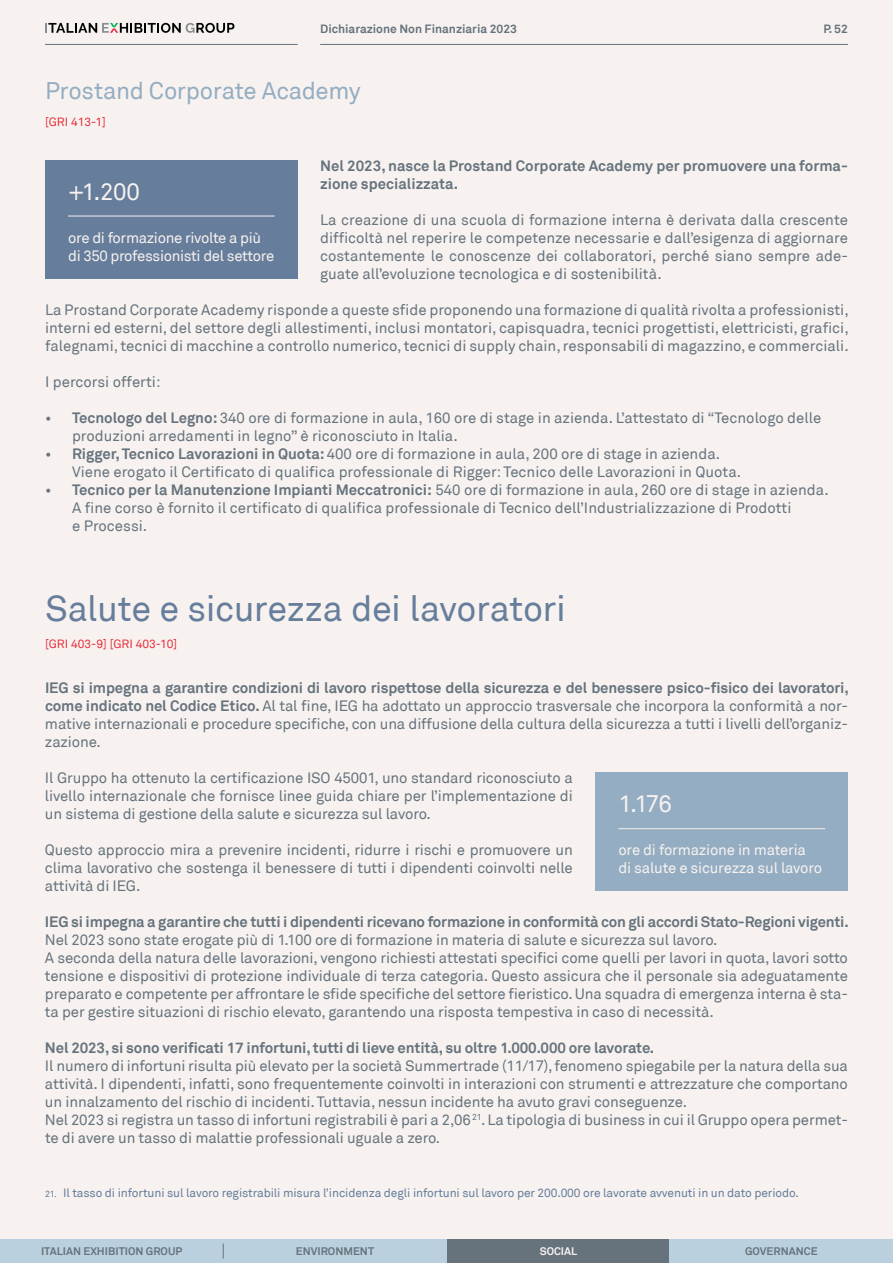
<style>
.page{position:relative;width:893px;height:1263px;background:#f7f2f0}
.page>*{position:absolute;margin:0;border:0;box-sizing:border-box;transform-origin:0 0}
.t1{font:36px "Akkurat";letter-spacing:-.015em;color:#667d9b}
.t2{font:24px "Akkurat";letter-spacing:-.02em;color:#94adc2}
.t3{font:24px "Akkurat";letter-spacing:-.035em;color:#f7f2f0}
.t4{font:15px/18px "Akkurat";letter-spacing:-.01em;color:#66737d;text-align:justify}
.t5{font:700 15px/18px "Akkurat";letter-spacing:-.01em;color:#66737d}
.t6{font:15px/18px "Akkurat";letter-spacing:-.025em;color:#f7f2f0}
.t7{font:12px "Akkurat";letter-spacing:-.01em;color:#667d9b}
.t8{font:700 12px "Akkurat";color:#66737d}
.t9{font:12px "Akkurat";color:#e7303b}
.t10{font:700 10.95px "Akkurat";color:#66737d}
.t11{font:700 10.95px "Akkurat";color:#f7f2f0}
.s1{font-weight:700}
.s2{font-size:9px}
</style>
<div class="page">
<div style="left:45px;top:161px;width:253px;height:118px;background:#667d9b"></div>
<div style="left:595px;top:773px;width:253px;height:118px;background:#94adc2"></div>
<hr style="left:68px;top:216px;width:207px;height:1px;background:#f7f2f0">
<hr style="left:618px;top:828px;width:207px;height:1px;background:#f7f2f0">
<hr style="left:45px;top:44px;width:253px;height:1px;background:#66737d">
<hr style="left:320px;top:44px;width:528px;height:1px;background:#66737d">
<div style="left:446px;top:1239px;width:224px;height:24px;background:#66737d"></div>
<div style="left:0;top:1239px;width:223px;height:24px;background:#bbd0de"></div>
<div style="left:223px;top:1239px;width:223px;height:24px;background:#bbd0de"></div>
<div style="left:670px;top:1239px;width:223px;height:24px;background:#bbd0de"></div>
<svg style="left:223px;top:1243px;width:1px;height:15px"></svg>
<svg style="left:45px;top:23px;width:189px;height:10px"></svg>
<p class="t8" style="left:320px;top:21px;width:198px">Dichiarazione Non Finanziaria 2023</p>
<p class="t8" style="left:823px;top:21px;width:26px">P. 52</p>
<h2 class="t2" style="left:45px;top:77px;width:317px">Prostand Corporate Academy</h2>
<p class="t9" style="left:45px;top:115px;width:62px">[GRI 413-1]</p>
<h2 class="t3" style="left:68px;top:178px;width:73px">+1.200</h2>
<p class="t6" style="left:68px;top:229px;width:208px">ore di formazione rivolte a più di 350 professionisti del settore</p>
<p class="t5" style="left:320px;top:157px;width:529px">Nel 2023, nasce la Prostand Corporate Academy per promuovere una forma&shy;zione specializzata.</p>
<p class="t4" style="left:320px;top:211px;width:529px">La creazione di una scuola di formazione interna è derivata dalla crescente difficoltà nel reperire le competenze necessarie e dall’esigenza di aggiornare costantemente le conoscenze dei collaboratori, perché siano sempre ade&shy;guate all’evoluzione tecnologica e di sostenibilità.</p>
<p class="t4" style="left:45px;top:301px;width:805px">La Prostand Corporate Academy risponde a queste sfide proponendo una formazione di qualità rivolta a professionisti, interni ed esterni, del settore degli allestimenti, inclusi montatori, capisquadra, tecnici progettisti, elettricisti, grafici, falegnami, tecnici di macchine a controllo numerico, tecnici di supply chain, responsabili di magazzino, e commerciali.</p>
<p class="t4" style="left:45px;top:373px;width:117px">I percorsi offerti:</p>
<p class="t4" style="left:72px;top:409px;width:751px;text-indent:-27px">• <span class="s1">Tecnologo del Legno:</span> 340 ore di formazione in aula, 160 ore di stage in azienda. L’attestato di “Tecnologo delle produzioni arredamenti in legno” è riconosciuto in Italia.</p>
<p class="t4" style="left:72px;top:445px;width:671px;text-indent:-27px">• <span class="s1">Rigger, Tecnico Lavorazioni in Quota:</span> 400 ore di formazione in aula, 200 ore di stage in azienda.<br>Viene erogato il Certificato di qualifica professionale di Rigger: Tecnico delle Lavorazioni in Quota.</p>
<p class="t4" style="left:72px;top:481px;width:758px;text-align:left;text-indent:-27px">• <span class="s1">Tecnico per la Manutenzione Impianti Meccatronici:</span> 540 ore di formazione in aula, 260 ore di stage in azienda.<br>A fine corso è fornito il certificato di qualifica professionale di Tecnico dell’Industrializzazione di Prodotti<br>e Processi.</p>
<h1 class="t1" style="left:45px;top:587px;width:523px">Salute e sicurezza dei lavoratori</h1>
<p class="t9" style="left:45px;top:637px;width:134px">[GRI 403-9] [GRI 403-10]</p>
<p class="t4" style="left:45px;top:679px;width:805px"><span class="s1">IEG si impegna a garantire condizioni di lavoro rispettose della sicurezza e del benessere psico-fisico dei lavoratori, come indicato nel Codice Etico.</span> Al tal fine, IEG ha adottato un approccio trasversale che incorpora la conformità a nor&shy;mative internazionali e procedure specifiche, con una diffusione della cultura della sicurezza a tutti i livelli dell’organiz&shy;zazione.</p>
<p class="t4" style="left:45px;top:769px;width:529px">Il Gruppo ha ottenuto la certificazione ISO 45001, uno standard riconosciuto a livello internazionale che fornisce linee guida chiare per l’implementazione di un sistema di gestione della salute e sicurezza sul lavoro.</p>
<p class="t4" style="left:45px;top:841px;width:529px">Questo approccio mira a prevenire incidenti, ridurre i rischi e promuovere un clima lavorativo che sostenga il benessere di tutti i dipendenti coinvolti nelle attività di IEG.</p>
<p class="t5" style="left:45px;top:913px;width:805px">IEG si impegna a garantire che tutti i dipendenti ricevano formazione in conformità con gli accordi Stato-Regioni vigenti.</p>
<p class="t4" style="left:45px;top:931px;width:804px;text-align:left">Nel 2023 sono state erogate più di 1.100 ore di formazione in materia di salute e sicurezza sul lavoro.<br>A seconda della natura delle lavorazioni, vengono richiesti attestati specifici come quelli per lavori in quota, lavori sotto tensione e dispositivi di protezione individuale di terza categoria. Questo assicura che il personale sia adeguatamente preparato e competente per affrontare le sfide specifiche del settore fieristico. Una squadra di emergenza interna è sta&shy;ta per gestire situazioni di rischio elevato, garantendo una risposta tempestiva in caso di necessità.</p>
<p class="t5" style="left:45px;top:1039px;width:611px">Nel 2023, si sono verificati 17 infortuni, tutti di lieve entità, su oltre 1.000.000 ore lavorate.</p>
<p class="t4" style="left:45px;top:1057px;width:804px;text-align:left">Il numero di infortuni risulta più elevato per la società Summertrade (11/17), fenomeno spiegabile per la natura della sua attività. I dipendenti, infatti, sono frequentemente coinvolti in interazioni con strumenti e attrezzature che comportano un innalzamento del rischio di incidenti. Tuttavia, nessun incidente ha avuto gravi conseguenze.<br>Nel 2023 si registra un tasso di infortuni registrabili è pari a 2,06<sup>21</sup>. La tipologia di business in cui il Gruppo opera permet&shy;te di avere un tasso di malattie professionali uguale a zero.</p>
<h2 class="t3" style="left:618px;top:790px;width:55px">1.176</h2>
<p class="t6" style="left:618px;top:841px;width:205px">ore di formazione in materia di salute e sicurezza sul lavoro</p>
<p class="t7" style="left:45px;top:1186px;width:755px"><span class="s2">21.</span> Il tasso di infortuni sul lavoro registrabili misura l’incidenza degli infortuni sul lavoro per 200.000 ore lavorate avvenuti in un dato periodo.</p>
<p class="t10" style="left:41px;top:1244px;width:143px">ITALIAN EXHIBITION GROUP</p>
<p class="t10" style="left:296px;top:1244px;width:80px">ENVIRONMENT</p>
<p class="t11" style="left:540px;top:1244px;width:39px">SOCIAL</p>
<p class="t10" style="left:745px;top:1244px;width:74px">GOVERNANCE</p>
</div>
